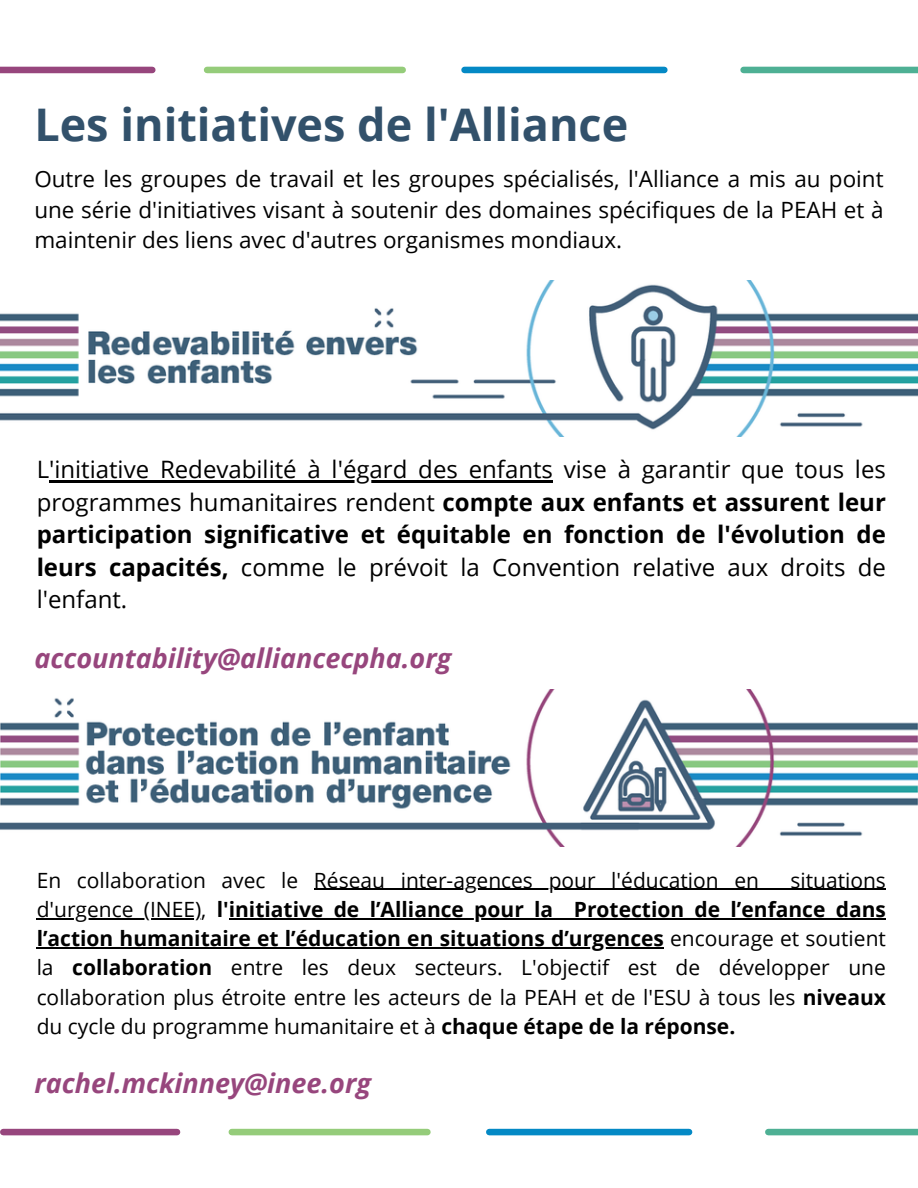
<style>
.page{position:relative;width:918px;height:1188px;background:#fff}
.page>*{position:absolute;margin:0;border:0;box-sizing:border-box;transform-origin:0 0}
.t1{font:700 45px "Open Sans";color:#32516b}
.t2{font:italic 700 27px "Open Sans";color:#97467d}
.t3{font:700 24px/32.7px "Open Sans";color:#000;text-align:justify}
.t4{font:24px "Open Sans";color:#000}
.t5{font:22.5px/30.3px "Open Sans";color:#000;text-align:justify}
.t6{font:21px/29.2px "Open Sans";color:#000;text-align:justify}
.t7{font:700 21px "Open Sans";color:#000}
.s1{font-weight:400}
.s2{font-weight:700}
</style>
<div class="page">
<div style="left:3px;top:1129px;width:174px;height:6px;background:#97467d"></div>
<div style="left:232px;top:1129px;width:195px;height:6px;background:#95cc7a"></div>
<div style="left:489px;top:1129px;width:200px;height:6px;background:#0489c5"></div>
<div style="left:768px;top:1129px;width:150px;height:6px;background:#4eb094"></div>
<div style="left:0;top:67px;width:152px;height:6px;background:#97467d"></div>
<div style="left:207px;top:67px;width:196px;height:6px;background:#95cc7a"></div>
<div style="left:465px;top:67px;width:199px;height:6px;background:#0489c5"></div>
<div style="left:744px;top:67px;width:174px;height:6px;background:#4eb094"></div>
<hr style="left:49px;top:480px;width:504px;height:2px;background:#000">
<img style="left:0;top:690px;width:918px;height:156px">
<img style="left:0;top:280px;width:918px;height:157px">
<hr style="left:314px;top:889px;width:445px;height:1px;background:#000">
<hr style="left:759px;top:889px;width:31px;height:1px;background:#000">
<hr style="left:790px;top:889px;width:96px;height:1px;background:#000">
<hr style="left:37px;top:918px;width:164px;height:1px;background:#000">
<hr style="left:229px;top:918px;width:324px;height:1px;background:#000">
<svg style="left:553px;top:918px;width:21px;height:1px"></svg>
<hr style="left:574px;top:918px;width:312px;height:1px;background:#000">
<hr style="left:37px;top:947px;width:627px;height:1px;background:#000">
<p class="t1" style="left:34px;top:92px;width:595px">Les initiatives de l'Alliance</p>
<p class="t5" style="left:34px;top:163px;width:851px">Outre les groupes de travail et les groupes spécialisés, l'Alliance a mis au point une série d'initiatives visant à soutenir des domaines spécifiques de la PEAH et à maintenir des liens avec d'autres organismes mondiaux.</p>
<p class="t4" style="left:37px;top:452px;width:851px">L'initiative Redevabilité à l'égard des enfants vise à garantir que tous les</p>
<p class="t3" style="left:37px;top:485px;width:851px"><span class="s1">programmes humanitaires rendent</span> compte aux enfants et assurent leur participation significative et équitable en fonction de l'évolution de leurs capacités, <span class="s1">comme le prévoit la Convention relative aux droits de l'enfant.</span></p>
<p class="t2" style="left:34px;top:639px;width:419px">accountability@alliancecpha.org</p>
<h1 class="t6" style="left:37px;top:865px;width:263px">En collaboration avec le</h1>
<h3 class="t6" style="left:314px;top:865px;width:447px">Réseau inter-agences pour l'éducation en</h3>
<h3 class="t6" style="left:790px;top:865px;width:97px">situations</h3>
<p class="t7" style="left:37px;top:894px;width:851px"><span class="s1">d'urgence (INEE),</span> l'initiative de l’Alliance pour la Protection de l’enfance dans</p>
<h2 class="t6" style="left:37px;top:923px;width:851px"><span class="s2">l’action humanitaire et l’éducation en situations d’urgences</span> encourage et soutient la <span class="s2">collaboration</span> entre les deux secteurs. L'objectif est de développer une collaboration plus étroite entre les acteurs de la PEAH et de l'ESU à tous les <span class="s2">niveaux </span>du cycle du programme humanitaire et à <span class="s2">chaque étape de la réponse.</span></h2>
<p class="t2" style="left:34px;top:1064px;width:338px">rachel.mckinney@inee.org</p>
</div>
